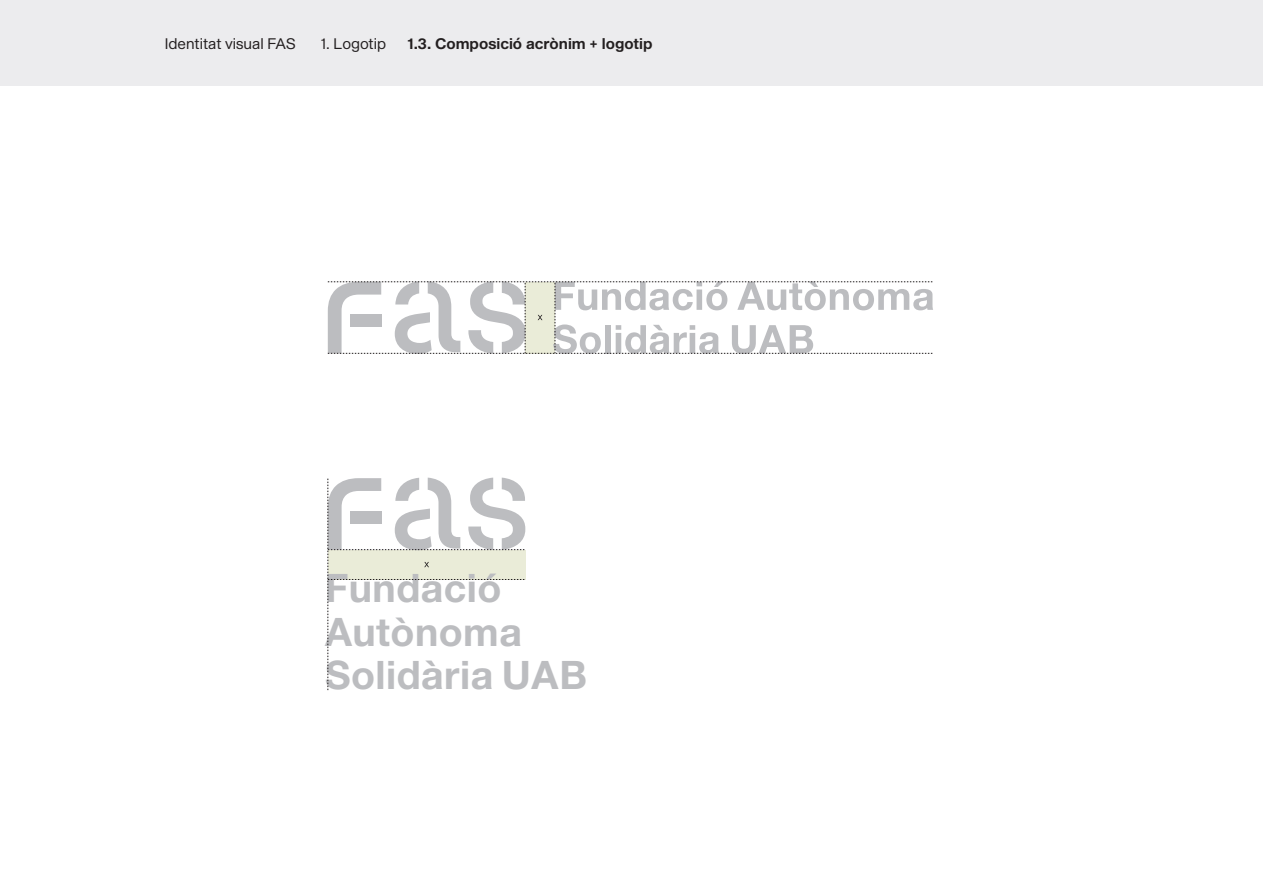
<style>
.page{position:relative;width:1263px;height:893px;background:#fff}
.page>*{position:absolute;margin:0;border:0;box-sizing:border-box;transform-origin:0 0}
.t1{font:700 39.3px/43.3px "Helvetica Neue LT Std";letter-spacing:.01em;color:#bcbdc0}
.t2{font:300 15px "Shapiro 65";color:#231f20}
.t3{font:15px "Shapiro 35 Feather";color:#231f20}
</style>
<div class="page">
<div style="left:0;top:0;width:1263px;height:85px;background:#ececee"></div>
<svg style="left:328px;top:281px;width:605px;height:73px"></svg>
<svg style="left:328px;top:478px;width:197px;height:212px"></svg>
<p class="t3" style="left:165px;top:33px;width:133px">Identitat visual FAS</p>
<p class="t3" style="left:321px;top:33px;width:67px">1. Logotip</p>
<p class="t2" style="left:408px;top:33px;width:246px">1.3. Composició acrònim + logotip</p>
<h1 class="t1" style="left:325px;top:566px;width:264px">Fundació<br>Autònoma<br>Solidària UAB</h1>
</div>
